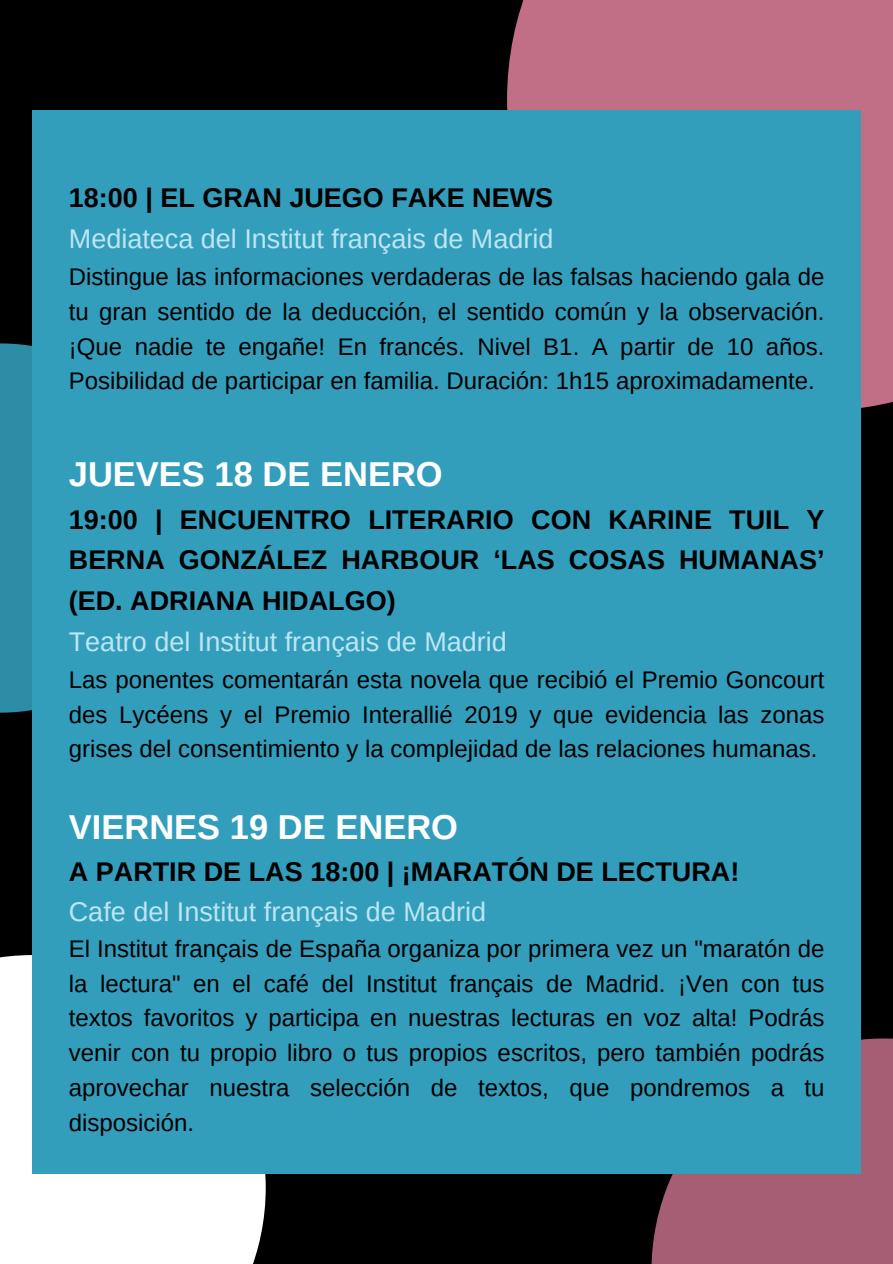
<style>
.page{position:relative;width:893px;height:1264px;background:#fff}
.page>*{position:absolute;margin:0;border:0;box-sizing:border-box;transform-origin:0 0}
.t1{font:700 34.5px "Arimo";color:#fff}
.t2{font:700 27px/40.5px "Arimo";color:#000;text-align:justify}
.t3{font:27px "Arimo";color:#bde6f4}
.t4{font:24px/34.8px "Arimo";color:#000;text-align:justify}
</style>
<div class="page">
<div style="left:0;top:0;width:892px;height:1263px;background:#000"></div>
<div style="left:507px;top:0;width:385px;height:411px;background:#c16e87"></div>
<div style="left:0;top:343px;width:186px;height:369px;background:#2d8ca6"></div>
<div style="left:0;top:955px;width:266px;height:308px;background:#fff"></div>
<div style="left:651px;top:1038px;width:241px;height:225px;background:#a55e73"></div>
<div style="left:32px;top:111px;width:828px;height:1063px;background:#339ebc"></div>
<p class="t2" style="left:69px;top:177px;width:486px">18:00 | EL GRAN JUEGO FAKE NEWS</p>
<p class="t3" style="left:69px;top:223px;width:486px">Mediateca del Institut français de Madrid</p>
<p class="t4" style="left:69px;top:259px;width:757px">Distingue las informaciones verdaderas de las falsas haciendo gala de tu gran sentido de la deducción, el sentido común y la observación. ¡Que nadie te engañe! En francés. Nivel B1. A partir de 10 años.<br>Posibilidad de participar en familia. Duración: 1h15 aproximadamente.</p>
<p class="t1" style="left:69px;top:455px;width:375px">JUEVES 18 DE ENERO</p>
<p class="t2" style="left:69px;top:499px;width:757px">19:00 | ENCUENTRO LITERARIO CON KARINE TUIL Y BERNA GONZÁLEZ HARBOUR ‘LAS COSAS HUMANAS’ (ED. ADRIANA HIDALGO)</p>
<p class="t3" style="left:69px;top:626px;width:439px">Teatro del Institut français de Madrid</p>
<p class="t4" style="left:69px;top:662px;width:757px">Las ponentes comentarán esta novela que recibió el Premio Goncourt des Lycéens y el Premio Interallié 2019 y que evidencia las zonas grises del consentimiento y la complejidad de las relaciones humanas.</p>
<p class="t1" style="left:69px;top:807px;width:391px">VIERNES 19 DE ENERO</p>
<p class="t2" style="left:69px;top:851px;width:672px">A PARTIR DE LAS 18:00 | ¡MARATÓN DE LECTURA!</p>
<p class="t3" style="left:69px;top:896px;width:418px">Cafe del Institut français de Madrid</p>
<p class="t4" style="left:69px;top:930px;width:757px">El Institut français de España organiza por primera vez un "maratón de la lectura" en el café del Institut français de Madrid. ¡Ven con tus textos favoritos y participa en nuestras lecturas en voz alta! Podrás venir con tu propio libro o tus propios escritos, pero también podrás aprovechar nuestra selección de textos, que pondremos a tu disposición.</p>
</div>
